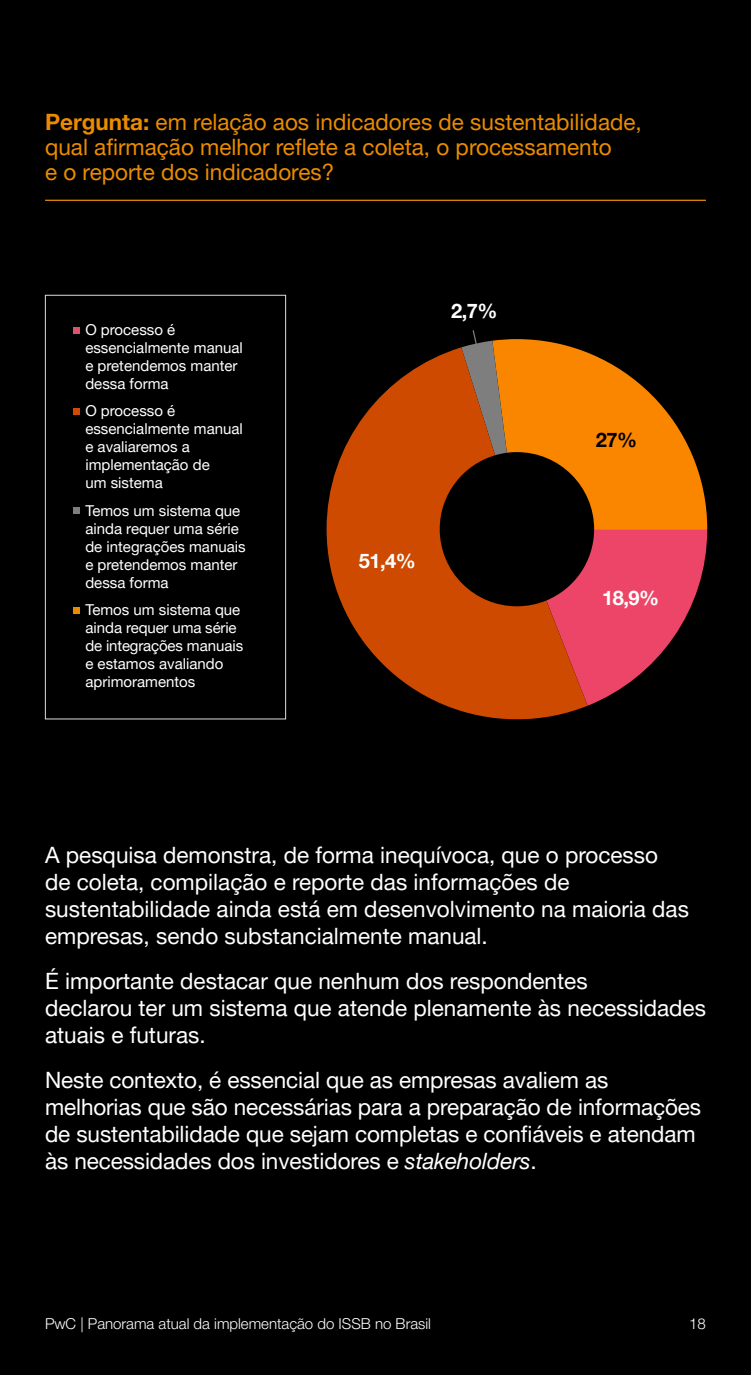
<style>
.page{position:relative;width:751px;height:1375px;background:#fff}
.page>*{position:absolute;margin:0;border:0;box-sizing:border-box;transform-origin:0 0}
.t1{font:22.5px/27px "Helvetica Neue LT Pro";color:#fff}
.t2{font:22.5px/25px "Helvetica Neue LT Pro";color:#eb8c00}
.t3{font:700 20px "Helvetica Neue LT Pro";color:#fff}
.t4{font:700 20px "Helvetica Neue LT Pro";color:#000}
.t5{font:15px/18px "Helvetica Neue LT Pro";color:#fff}
.t6{font:300 15px "Helvetica Neue LT Pro";color:#fff}
.s1{font-weight:700}
.s2{font-style:italic}
</style>
<div class="page">
<div style="left:0;top:0;width:750px;height:1375px;background:#000"></div>
<hr style="left:45px;top:200px;width:660px;height:1px;background:#eb8c00">
<svg style="left:326px;top:347px;width:261px;height:372px;fill:#cf4a01"></svg>
<svg style="left:461px;top:330px;width:245px;height:376px"></svg>
<div style="left:45px;top:295px;width:241px;height:424px;border:1px solid #dedede"></div>
<div style="left:73px;top:327px;width:6px;height:7px;background:#db536a"></div>
<svg style="left:73px;top:408px;width:6px;height:6px"></svg>
<svg style="left:73px;top:508px;width:6px;height:6px"></svg>
<div style="left:73px;top:607px;width:6px;height:7px;background:#eb8c00"></div>
<p class="t2" style="left:45px;top:109px;width:597px"><span class="s1">Pergunta:</span> em relação aos indicadores de sustentabilidade, qual afirmação melhor reflete a coleta, o processamento<br>e o reporte dos indicadores?</p>
<p class="t5" style="left:85px;top:321px;width:159px">O processo é essencialmente manual e pretendemos manter dessa forma</p>
<p class="t5" style="left:85px;top:401px;width:159px">O processo é essencialmente manual e avaliaremos a implementação de<br>um sistema</p>
<p class="t5" style="left:85px;top:501px;width:162px">Temos um sistema que ainda requer uma série de integrações manuais e pretendemos manter dessa forma</p>
<p class="t5" style="left:85px;top:601px;width:159px">Temos um sistema que ainda requer uma série de integrações manuais e estamos avaliando aprimoramentos</p>
<p class="t3" style="left:451px;top:299px;width:48px">2,7%</p>
<p class="t3" style="left:358px;top:548px;width:58px">51,4%</p>
<p class="t4" style="left:595px;top:427px;width:43px">27%</p>
<p class="t3" style="left:601px;top:586px;width:58px">18,9%</p>
<p class="t1" style="left:45px;top:841px;width:645px">A pesquisa demonstra, de forma inequívoca, que o processo de coleta, compilação e reporte das informações de sustentabilidade ainda está em desenvolvimento na maioria das empresas, sendo substancialmente manual.</p>
<p class="t1" style="left:45px;top:967px;width:662px">É importante destacar que nenhum dos respondentes<br>declarou ter um sistema que atende plenamente às necessidades atuais e futuras.</p>
<p class="t1" style="left:45px;top:1066px;width:657px">Neste contexto, é essencial que as empresas avaliem as melhorias que são necessárias para a preparação de informações de sustentabilidade que sejam completas e confiáveis e atendam às necessidades dos investidores e <span class="s2">stakeholders</span>.</p>
<p class="t6" style="left:45px;top:1315px;width:387px">PwC | Panorama atual da implementação do ISSB no Brasil</p>
<p class="t6" style="left:688px;top:1315px;width:18px">18</p>
</div>
